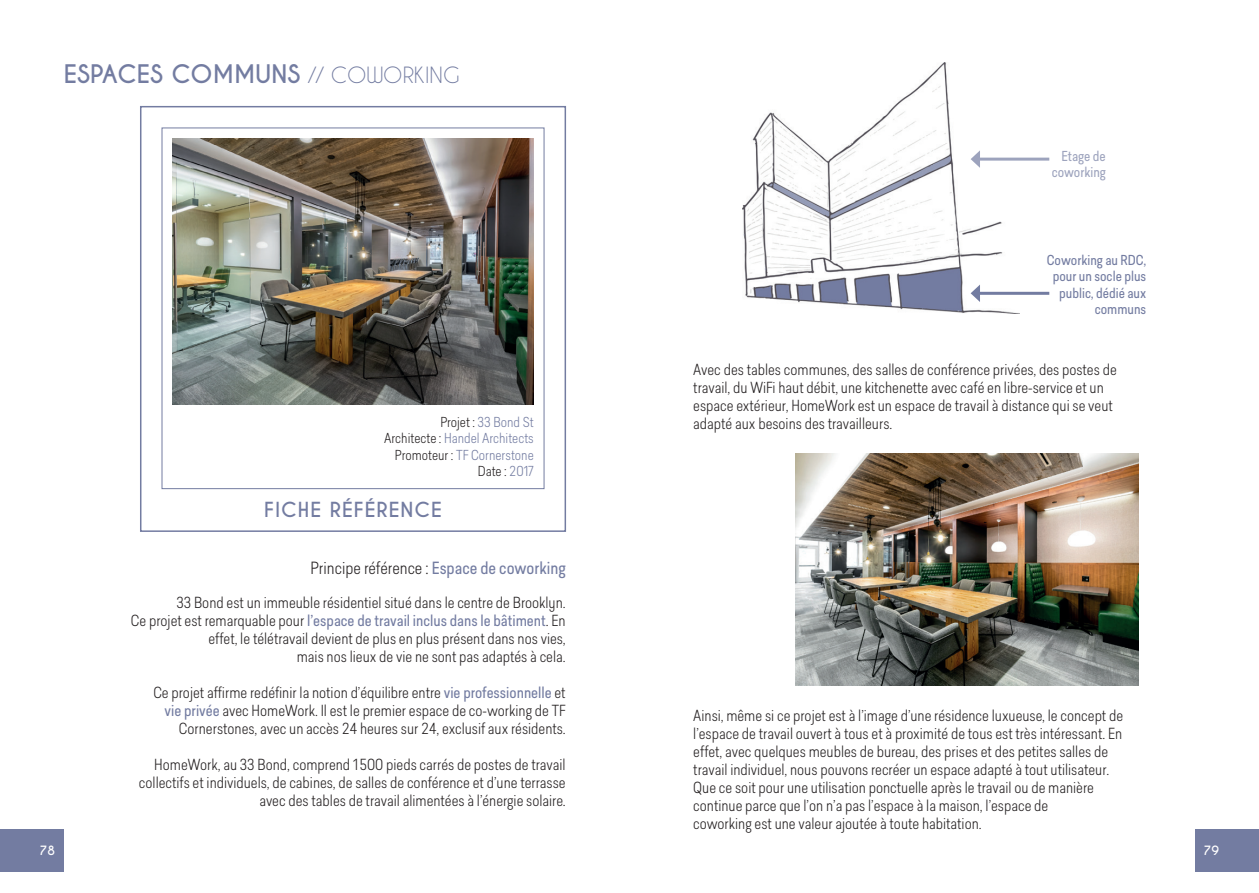
<style>
.page{position:relative;width:1259px;height:893px;background:#fff}
.page>*{position:absolute;margin:0;border:0;box-sizing:border-box;transform-origin:0 0}
.t1{font:700 24px "Caviar Dreams";color:#737ca1}
.t2{font:700 19.5px "Caviar Dreams";letter-spacing:.05em;color:#737ca1}
.t3{font:300 16.5px "Predige";color:#231f20}
.t4{font:300 15px/18px "Predige";color:#231f20;text-align:right}
.t5{font:300 13.5px/16.2px "Predige";color:#737ca1;text-align:right}
.t6{font:13.5px/16.2px "Predige";color:#737ca1;text-align:right}
.t7{font:700 12px "Caviar Dreams";color:#fff}
.s1{font-weight:400;font-size:21px}
.s2{color:#231f20}
.s3{font-weight:400;color:#737ca1}
</style>
<div class="page">
<div style="left:140px;top:106px;width:426px;height:426px;border:2px solid #737ca1"></div>
<div style="left:1195px;top:829px;width:64px;height:43px;background:#737ca1"></div>
<div style="left:0;top:829px;width:64px;height:43px;background:#737ca1"></div>
<img style="left:172px;top:138px;width:362px;height:267px">
<img style="left:795px;top:454px;width:343px;height:231px">
<img style="left:742px;top:62px;width:278px;height:252px">
<hr style="left:977px;top:158px;width:72px;height:3px;background:#737ca1">
<svg style="left:970px;top:150px;width:10px;height:18px"></svg>
<hr style="left:977px;top:292px;width:72px;height:3px;background:#737ca1">
<svg style="left:970px;top:285px;width:10px;height:17px"></svg>
<h1 class="t1" style="left:64px;top:59px;width:397px">ESPACES COMMUNS <span class="s1">// COWORKING</span></h1>
<p class="t5" style="left:384px;top:414px;width:151px"><span class="s2">Projet :</span> 33 Bond St<br><span class="s2">Architecte :</span> Handel Architects<br><span class="s2">Promoteur :</span> TF Cornerstone<br><span class="s2">Date :</span> 2017</p>
<h2 class="t2" style="left:264px;top:498px;width:179px">FICHE RÉFÉRENCE</h2>
<p class="t3" style="left:310px;top:557px;width:257px">Principe référence : <span class="s3">Espace de coworking</span></p>
<p class="t4" style="left:131px;top:593px;width:436px">33 Bond est un immeuble résidentiel situé dans le centre de Brooklyn.<br>Ce projet est remarquable pour <span class="s3">l’espace de travail inclus dans le bâtiment</span>. En effet, le télétravail devient de plus en plus présent dans nos vies,<br>mais nos lieux de vie ne sont pas adaptés à cela.</p>
<p class="t4" style="left:153px;top:683px;width:414px">Ce projet affirme redéfinir la notion d’équilibre entre <span class="s3">vie professionnelle</span> et <span class="s3">vie privée</span> avec HomeWork. Il est le premier espace de co-working de TF<br>Cornerstones, avec un accès 24 heures sur 24, exclusif aux résidents.</p>
<p class="t4" style="left:139px;top:755px;width:428px">HomeWork, au 33 Bond, comprend 1 500 pieds carrés de postes de travail collectifs et individuels, de cabines, de salles de conférence et d’une terrasse avec des tables de travail alimentées à l’énergie solaire.</p>
<p class="t6" style="left:1051px;top:147px;width:56px">Etage de coworking</p>
<p class="t6" style="left:1046px;top:252px;width:101px">Coworking au RDC, pour un socle plus public, dédié aux communs</p>
<p class="t4" style="left:693px;top:360px;width:425px;text-align:left">Avec des tables communes, des salles de conférence privées, des postes de travail, du WiFi haut débit, une kitchenette avec café en libre-service et un espace extérieur, HomeWork est un espace de travail à distance qui se veut adapté aux besoins des travailleurs.</p>
<p class="t4" style="left:693px;top:706px;width:431px;text-align:left">Ainsi, même si ce projet est à l’image d’une résidence luxueuse, le concept de l’espace de travail ouvert à tous et à proximité de tous est très intéressant. En effet, avec quelques meubles de bureau, des prises et des petites salles de travail individuel, nous pouvons recréer un espace adapté à tout utilisateur.<br>Que ce soit pour une utilisation ponctuelle après le travail ou de manière continue parce que l’on n’a pas l’espace à la maison, l’espace de<br>coworking est une valeur ajoutée à toute habitation.</p>
<p class="t7" style="left:40px;top:843px;width:17px">78</p>
<p class="t7" style="left:1204px;top:843px;width:17px">79</p>
</div>
